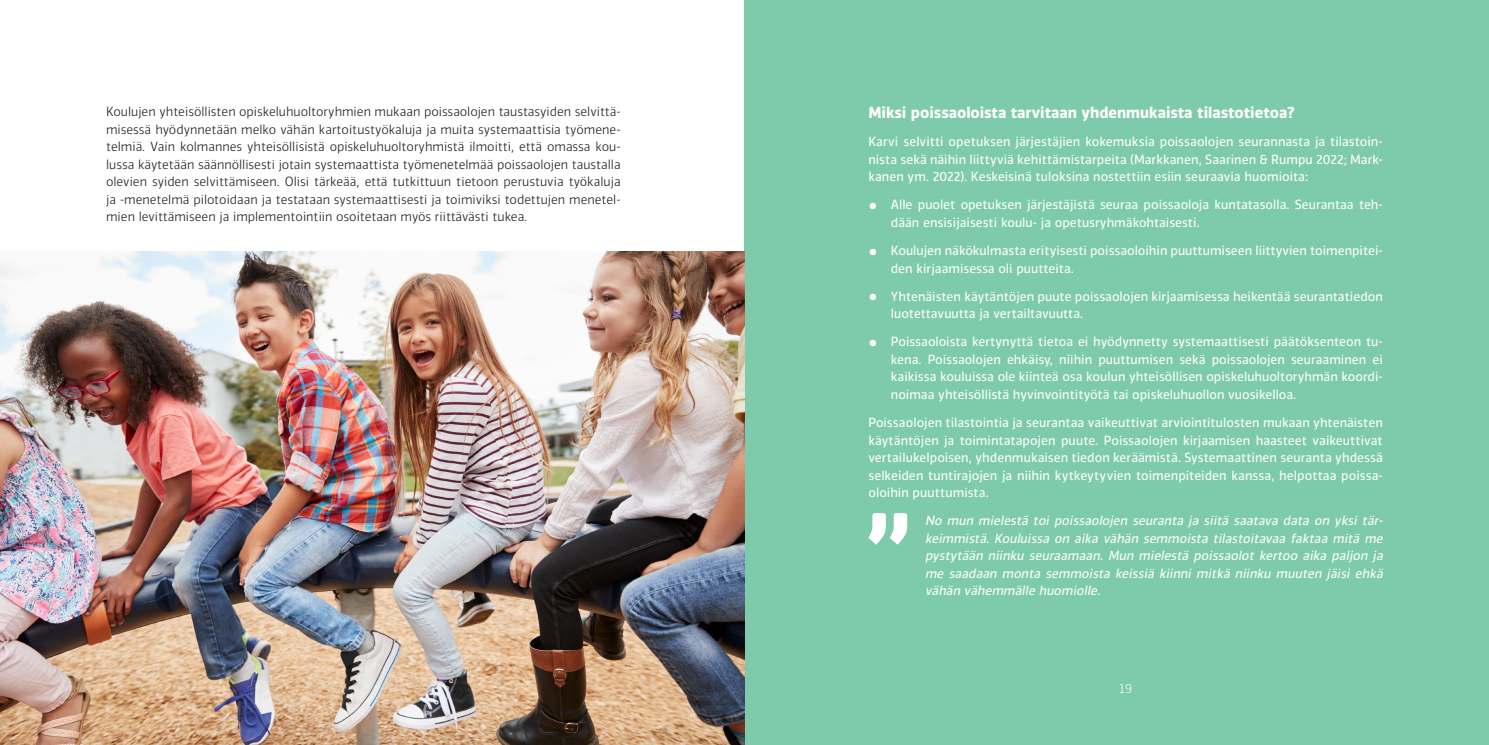
<style>
.page{position:relative;width:1489px;height:745px;background:#fff}
.page>*{position:absolute;margin:0;border:0;box-sizing:border-box;transform-origin:0 0}
.sitaatti_valk{font:500 115.38px "Vinkel";color:#fff}
.OTS3_valk{font:700 15px "Vinkel";color:#fff}
.valk_leipis{font:12.5px/17.5px "Vinkel";color:#fff;text-align:justify}
.leipis_light{font:300 12.5px/17.5px "Vinkel";color:#231f20;text-align:justify}
.sitaatti_valk-2{font:italic 12.5px/17.5px "Vinkel";color:#fff;text-align:justify}
.txt{font:300 12.5px "Vinkel";color:#fff}
.s1{font-weight:700;font-size:22.5px}
</style>
<div class="page">
<div style="left:744px;top:0;width:744px;height:744px;background:#7ecbab"></div>
<img style="left:0;top:251px;width:744px;height:493px">
<p class="leipis_light" style="left:106px;top:103px;width:516px">Koulujen yhteisöllisten opiskeluhuoltoryhmien mukaan poissaolojen taustasyiden selvittä&shy;misessä hyödynnetään melko vähän kartoitustyökaluja ja muita systemaattisia työmene&shy;telmiä. Vain kolmannes yhteisöllisistä opiskeluhuoltoryhmistä ilmoitti, että omassa kou&shy;lussa käytetään säännöllisesti jotain systemaattista työmenetelmää poissaolojen taustalla olevien syiden selvittämiseen. Olisi tärkeää, että tutkittuun tietoon perustuvia työkaluja ja -menetelmä pilotoidaan ja testataan systemaattisesti ja toimiviksi todettujen menetel&shy;mien levittämiseen ja implementointiin osoitetaan myös riittävästi tukea.</p>
<h3 class="OTS3_valk" style="left:868px;top:102px;width:428px">Miksi poissaoloista tarvitaan yhdenmukaista tilastotietoa?</h3>
<p class="valk_leipis" style="left:868px;top:133px;width:516px">Karvi selvitti opetuksen järjestäjien kokemuksia poissaolojen seurannasta ja tilastoin&shy;nista sekä näihin liittyviä kehittämistarpeita (Markkanen, Saarinen &amp; Rumpu 2022; Mark&shy;kanen ym. 2022). Keskeisinä tuloksina nostettiin esiin seuraavia huomioita:</p>
<p class="valk_leipis" style="left:890px;top:196px;width:493px;text-indent:-22px"><span class="s1">•</span> Alle puolet opetuksen järjestäjistä seuraa poissaoloja kuntatasolla. Seurantaa teh&shy;dään ensisijaisesti koulu- ja opetusryhmäkohtaisesti.</p>
<p class="valk_leipis" style="left:890px;top:242px;width:493px;text-indent:-22px"><span class="s1">•</span> Koulujen näkökulmasta erityisesti poissaoloihin puuttumiseen liittyvien toimenpitei&shy;den kirjaamisessa oli puutteita.</p>
<p class="valk_leipis" style="left:890px;top:287px;width:493px;text-indent:-22px"><span class="s1">•</span> Yhtenäisten käytäntöjen puute poissaolojen kirjaamisessa heikentää seurantatiedon luotettavuutta ja vertailtavuutta.</p>
<p class="valk_leipis" style="left:890px;top:333px;width:493px;text-indent:-22px"><span class="s1">•</span> Poissaoloista kertynyttä tietoa ei hyödynnetty systemaattisesti päätöksenteon tu&shy;kena. Poissaolojen ehkäisy, niihin puuttumisen sekä poissaolojen seuraaminen ei kaikissa kouluissa ole kiinteä osa koulun yhteisöllisen opiskeluhuoltoryhmän koordi&shy;noimaa yhteisöllistä hyvinvointityötä tai opiskeluhuollon vuosikelloa.</p>
<p class="valk_leipis" style="left:868px;top:414px;width:516px">Poissaolojen tilastointia ja seurantaa vaikeuttivat arviointitulosten mukaan yhtenäisten käytäntöjen ja toimintatapojen puute. Poissaolojen kirjaamisen haasteet vaikeuttivat vertailukelpoisen, yhdenmukaisen tiedon keräämistä. Systemaattinen seuranta yhdessä selkeiden tuntirajojen ja niihin kytkeytyvien toimenpiteiden kanssa, helpottaa poissa&shy;oloihin puuttumista.</p>
<p class="sitaatti_valk" style="left:865px;top:482px;width:46px">”</p>
<p class="sitaatti_valk-2" style="left:925px;top:512px;width:462px">No mun mielestä toi poissaolojen seuranta ja siitä saatava data on yksi tär&shy;keimmistä. Kouluissa on aika vähän semmoista tilastoitavaa faktaa mitä me pystytään niinku seuraamaan. Mun mielestä poissaolot kertoo aika paljon ja me saadaan monta semmoista keissiä kiinni mitkä niinku muuten jäisi ehkä vähän vähemmälle huomiolle.</p>
<p class="txt" style="left:1118px;top:680px;width:15px">19</p>
</div>
